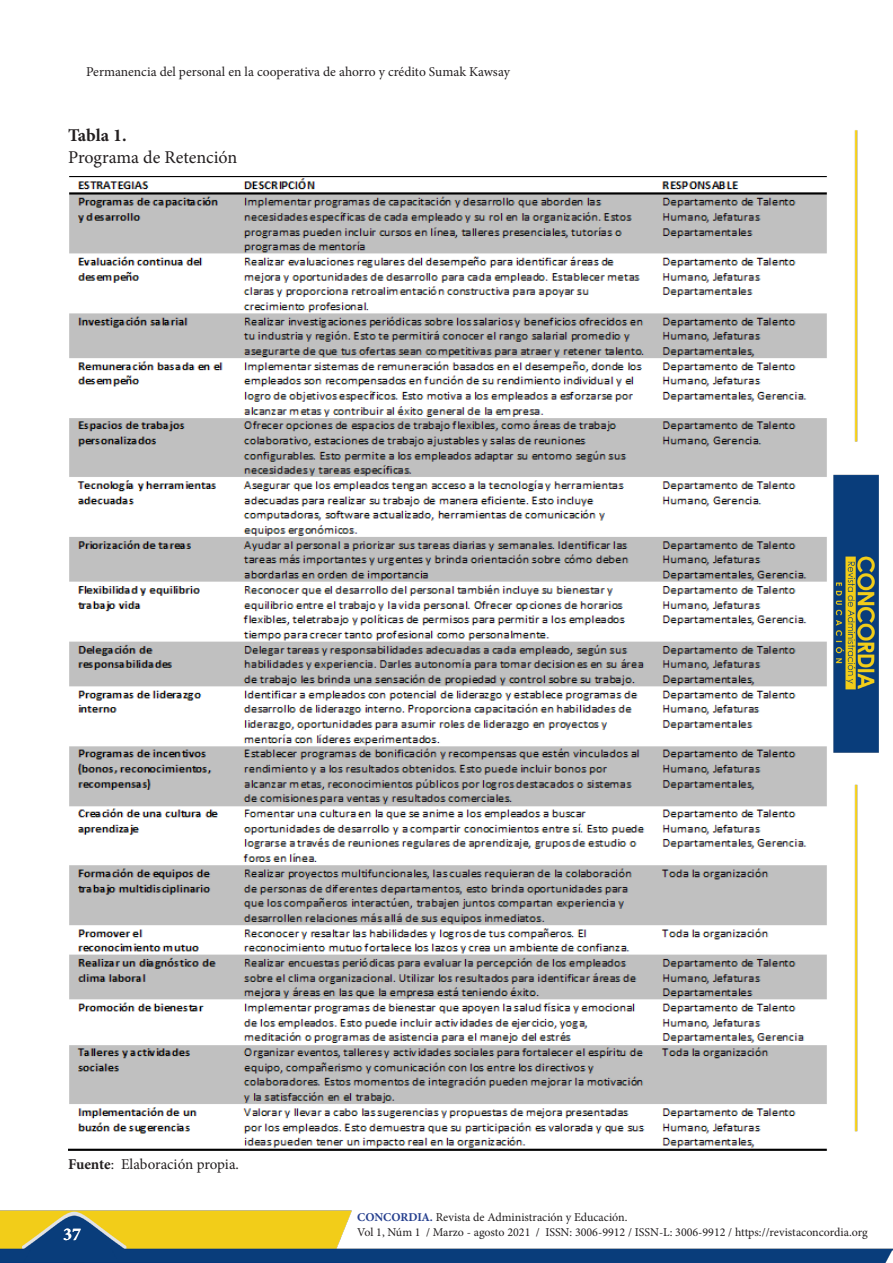
<style>
.page{position:relative;width:893px;height:1263px;background:#fff}
.page>*{position:absolute;margin:0;border:0;box-sizing:border-box;transform-origin:0 0}
.t1{font:18px "Minion Pro";color:#231f20}
.t2{font:700 18px "Minion Pro";letter-spacing:-.005em;color:#231f20}
.t3{font:700 18px "Minion Pro";color:#fff}
.t4{font:15px "Minion Pro";color:#231f20}
.t5{font:13.5px "Minion Pro";color:#231f20}
.t6{font:12px/14.4px "Minion Pro";color:#231f20}
.s1{font-weight:700}
.s2{font-weight:700;color:#253f8e}
</style>
<div class="page">
<img style="left:0;top:130px;width:892px;height:1133px">
<img style="left:68px;top:177px;width:760px;height:974px">
<p class="t5" style="left:86px;top:63px;width:425px">Permanencia del personal en la cooperativa de ahorro y crédito Sumak Kawsay</p>
<p class="t2" style="left:68px;top:122px;width:60px">Tabla 1.</p>
<p class="t1" style="left:68px;top:145px;width:171px">Programa de Retención</p>
<p class="t4" style="left:68px;top:1154px;width:172px"><span class="s1">Fuente</span>: Elaboración propia.</p>
<h1 class="t3" style="left:63px;top:1222px;width:19px">37</h1>
<p class="t6" style="left:357px;top:1210px;width:512px"><span class="s2">CONCORDIA.</span> Revista de Administración y Educación.<br>Vol 1, Núm 1 / Marzo - agosto 2021 / ISSN: 3006-9912 / ISSN-L: 3006-9912 / https://revistaconcordia.org</p>
</div>
